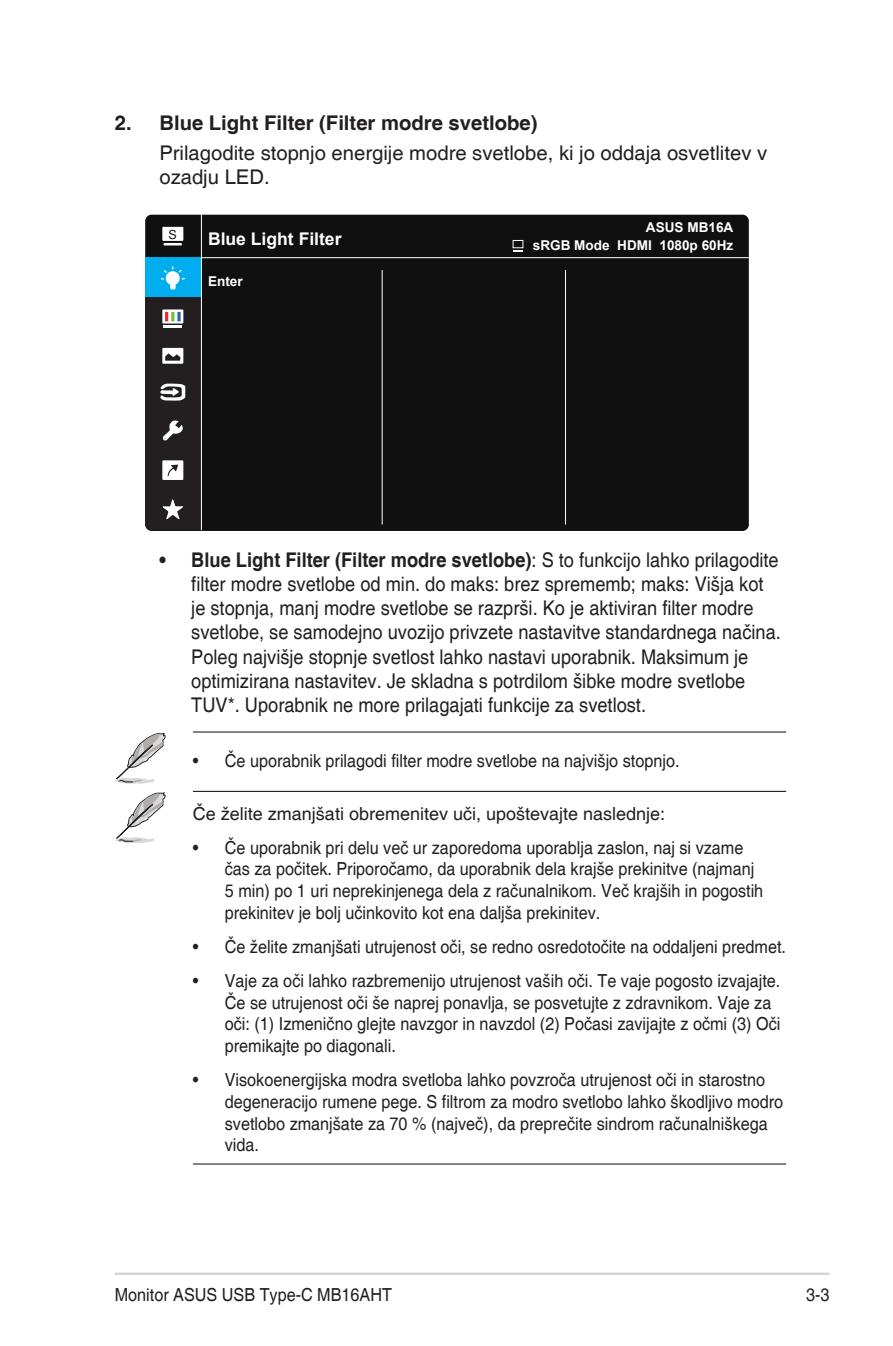
<style>
.page{position:relative;width:893px;height:1346px;background:#fff}
.page>*{position:absolute;margin:0;border:0;box-sizing:border-box;transform-origin:0 0}
.Body_Text_Indent{font:20.25px/24.3px "Helvetica";color:#231f20;scale:.9 1}
.Body_Text_Indent-2{font:20.25px/24.3px "Helvetica";color:#231f20}
.OSD_Item{font:700 20.25px "Helvetica";color:#231f20}
.Body_Text_Indent-3{font:18px/21.6px "Helvetica";color:#231f20;scale:.9 1}
.Body_Text_Indent-4{font:18px "Helvetica";color:#231f20}
.t1{font:700 17.55px "Arial";color:#fff}
.t2{font:700 13.5px "Arial";color:#fff}
.t3{font:12.6px "Arial";color:#101010}
.s1{font-weight:700}
</style>
<div class="page">
<hr style="left:115px;top:1272px;width:714px;height:3px;background:#d1d2d4">
<div style="left:145px;top:215px;width:604px;height:316px;background:#101010;border-radius:6px"></div>
<hr style="left:145px;top:257px;width:604px;height:1px;background:#fff">
<hr style="left:382px;top:270px;width:1px;height:254px;background:#fff">
<hr style="left:565px;top:270px;width:1px;height:254px;background:#fff">
<div style="left:162px;top:227px;width:21px;height:14px;background:#fff"></div>
<svg style="left:163px;top:243px;width:19px;height:2px"></svg>
<hr style="left:201px;top:213px;width:1px;height:317px;background:#fff">
<svg style="left:145px;top:257px;width:57px;height:273px"></svg>
<div style="left:513px;top:240px;width:10px;height:8px;border:1px solid #fff"></div>
<hr style="left:193px;top:731px;width:593px;height:1px;background:#231f20">
<hr style="left:193px;top:791px;width:593px;height:1px;background:#231f20">
<hr style="left:193px;top:1163px;width:593px;height:1px;background:#231f20">
<svg style="left:116px;top:733px;width:50px;height:51px"></svg>
<svg style="left:115px;top:792px;width:51px;height:51px"></svg>
<p class="OSD_Item" style="left:115px;top:110px;width:424px">2. Blue Light Filter (Filter modre svetlobe)</p>
<p class="Body_Text_Indent-2" style="left:159px;top:141px;width:609px">Prilagodite stopnjo energije modre svetlobe, ki jo oddaja osvetlitev v ozadju LED.</p>
<p class="t3" style="left:168px;top:226px;width:10px">S</p>
<p class="t1" style="left:208px;top:227px;width:135px">Blue Light Filter</p>
<p class="t2" style="left:208px;top:272px;width:36px">Enter</p>
<p class="t2" style="left:646px;top:218px;width:89px">ASUS MB16A</p>
<p class="t2" style="left:533px;top:236px;width:202px">sRGB Mode HDMI 1080p 60Hz</p>
<p class="Body_Text_Indent" style="left:191px;top:548px;width:657px;text-indent:-32px"><span class="s1">• Blue Light Filter (Filter modre svetlobe)</span>: S to funkcijo lahko prilagodite filter modre svetlobe od min. do maks: brez sprememb; maks: Višja kot je stopnja, manj modre svetlobe se razprši. Ko je aktiviran filter modre svetlobe, se samodejno uvozijo privzete nastavitve standardnega načina.<br>Poleg najvišje stopnje svetlost lahko nastavi uporabnik. Maksimum je optimizirana nastavitev. Je skladna s potrdilom šibke modre svetlobe TUV*. Uporabnik ne more prilagajati funkcije za svetlost.</p>
<p class="Body_Text_Indent-3" style="left:193px;top:750px;width:542px">• Če uporabnik prilagodi filter modre svetlobe na najvišjo stopnjo.</p>
<p class="Body_Text_Indent-4" style="left:193px;top:803px;width:474px">Če želite zmanjšati obremenitev uči, upoštevajte naslednje:</p>
<p class="Body_Text_Indent-3" style="left:225px;top:837px;width:600px;text-indent:-32px">• Če uporabnik pri delu več ur zaporedoma uporablja zaslon, naj si vzame čas za počitek. Priporočamo, da uporabnik dela krajše prekinitve (najmanj 5 min) po 1 uri neprekinjenega dela z računalnikom. Več krajših in pogostih prekinitev je bolj učinkovito kot ena daljša prekinitev.</p>
<p class="Body_Text_Indent-3" style="left:193px;top:936px;width:660px">• Če želite zmanjšati utrujenost oči, se redno osredotočite na oddaljeni predmet.</p>
<p class="Body_Text_Indent-3" style="left:225px;top:971px;width:619px;text-indent:-32px">• Vaje za oči lahko razbremenijo utrujenost vaših oči. Te vaje pogosto izvajajte.<br>Če se utrujenost oči še naprej ponavlja, se posvetujte z zdravnikom. Vaje za oči: (1) Izmenično glejte navzgor in navzdol (2) Počasi zavijajte z očmi (3) Oči premikajte po diagonali.</p>
<p class="Body_Text_Indent-3" style="left:225px;top:1070px;width:622px;text-indent:-32px">• Visokoenergijska modra svetloba lahko povzroča utrujenost oči in starostno degeneracijo rumene pege. S filtrom za modro svetlobo lahko škodljivo modro svetlobo zmanjšate za 70 % (največ), da preprečite sindrom računalniškega vida.</p>
<p class="Body_Text_Indent-3" style="left:115px;top:1284px;width:310px">Monitor ASUS USB Type-C MB16AHT</p>
<p class="Body_Text_Indent-3" style="left:806px;top:1284px;width:28px">3-3</p>
</div>
